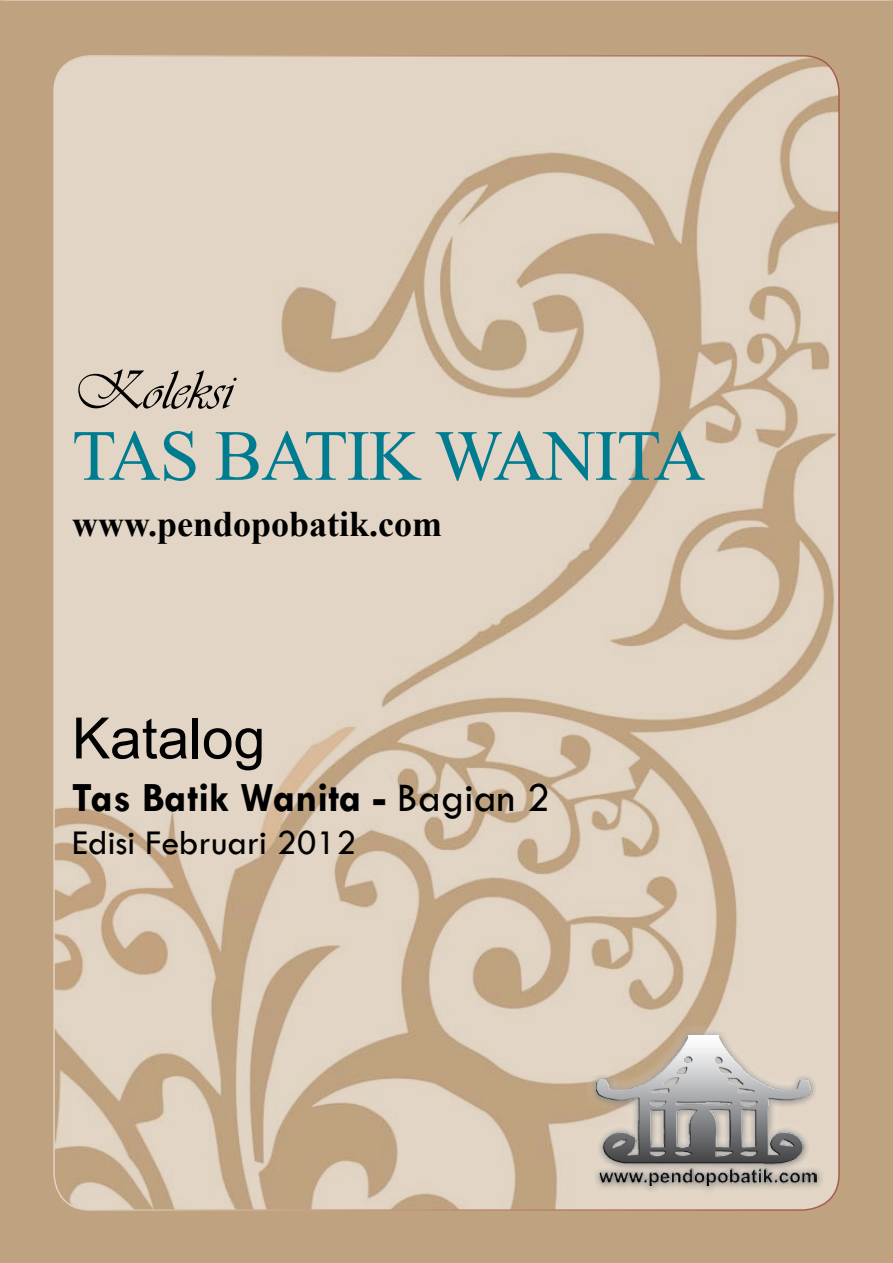
<style>
.page{position:relative;width:893px;height:1263px;background:#fff}
.page>*{position:absolute;margin:0;border:0;box-sizing:border-box;transform-origin:0 0}
.t1{font:72px "Times New Roman";letter-spacing:-.02em;color:#007c91}
.t2{font:57px "Vivaldii";color:#000}
.t3{font:57px "Arial";color:#000}
.t4{font:700 42px "Tw Cen";color:#000}
.t5{font:700 36px "Times New Roman";color:#000}
.t6{font:36px "Tw Cen";color:#000}
.s1{font-weight:400}
</style>
<div class="page">
<div style="left:0;top:1px;width:893px;height:1262px;background:#bfa280"></div>
<img style="left:54px;top:56px;width:783px;height:1154px">
<div style="left:583px;top:1022px;width:263px;height:207px;background:#fff;opacity:.75"></div>
<img style="left:596px;top:1035px;width:220px;height:150px">
<h2 class="t2" style="left:72px;top:357px;width:162px">Koleksi</h2>
<h1 class="t1" style="left:72px;top:407px;width:635px">TAS BATIK WANITA</h1>
<p class="t5" style="left:72px;top:499px;width:372px">www.pendopobatik.com</p>
<h2 class="t3" style="left:72px;top:701px;width:195px">Katalog</h2>
<p class="t4" style="left:72px;top:772px;width:479px">Tas Batik Wanita - <span class="s1">Bagian 2</span></p>
<p class="t6" style="left:72px;top:821px;width:286px">Edisi Februari 2012</p>
</div>
